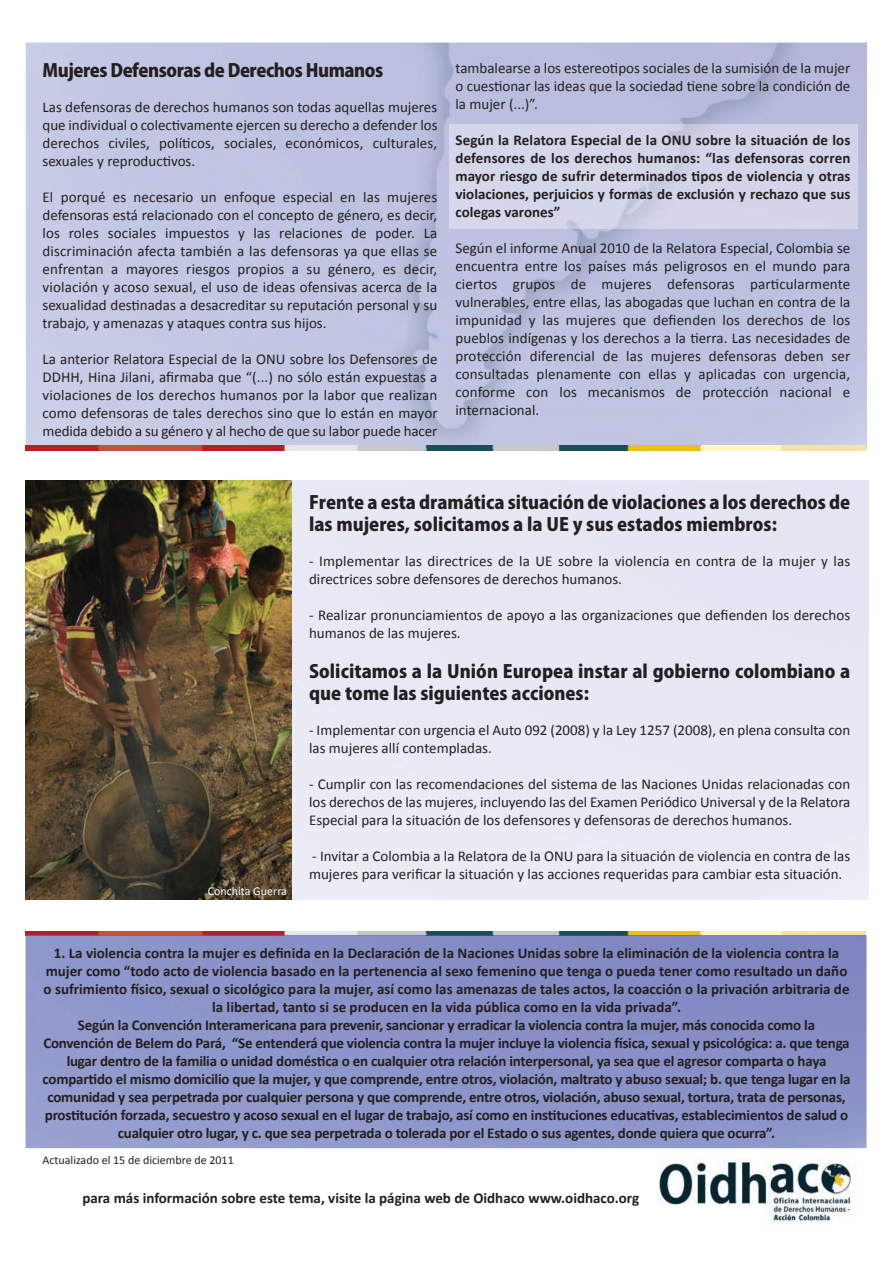
<style>
.page{position:relative;width:893px;height:1263px;background:#fff}
.page>*{position:absolute;margin:0;border:0;box-sizing:border-box;transform-origin:0 0}
.t1{font:800 18px/21.6px "Koz Go Pro";color:#231f20}
.t2{font:800 18px "Koz Go Pro";letter-spacing:-.025em;color:#231f20}
.t3{font:15px/18px "Calibri";color:#231f20;text-align:justify}
.t4{font:700 15px/18px "Calibri";letter-spacing:-.015em;color:#231f20;text-align:justify}
.t5{font:12px "Calibri";color:#231f20}
.t6{font:12px "Calibri";color:#fff}
</style>
<div class="page">
<img style="left:26px;top:932px;width:840px;height:216px">
<img style="left:26px;top:481px;width:266px;height:418px">
<img style="left:26px;top:445px;width:840px;height:5px">
<div style="left:450px;top:124px;width:408px;height:105px;background:#d3d4ea"></div>
<img style="left:26px;top:935px;width:840px;height:1px">
<img style="left:659px;top:1159px;width:193px;height:64px">
<p class="t2" style="left:43px;top:59px;width:342px">Mujeres Defensoras de Derechos Humanos</p>
<p class="t3" style="left:43px;top:99px;width:396px">Las defensoras de derechos humanos son todas aquellas mujeres que individual o colectivamente ejercen su derecho a defender los derechos civiles, políticos, sociales, económicos, culturales, sexuales y reproductivos.</p>
<p class="t3" style="left:43px;top:189px;width:396px">El porqué es necesario un enfoque especial en las mujeres defensoras está relacionado con el concepto de género, es decir, los roles sociales impuestos y las relaciones de poder. La discriminación afecta también a las defensoras ya que ellas se enfrentan a mayores riesgos propios a su género, es decir, violación y acoso sexual, el uso de ideas ofensivas acerca de la sexualidad destinadas a desacreditar su reputación personal y su trabajo, y amenazas y ataques contra sus hijos.</p>
<p class="t3" style="left:43px;top:351px;width:397px">La anterior Relatora Especial de la ONU sobre los Defensores de DDHH, Hina Jilani, afirmaba que “(...) no sólo están expuestas a violaciones de los derechos humanos por la labor que realizan como defensoras de tales derechos sino que lo están en mayor medida debido a su género y al hecho de que su labor puede hacer</p>
<p class="t3" style="left:455px;top:60px;width:396px">tambalearse a los estereotipos sociales de la sumisión de la mujer o cuestionar las ideas que la sociedad tiene sobre la condición de la mujer (...)”.</p>
<p class="t4" style="left:455px;top:132px;width:397px">Según la Relatora Especial de la ONU sobre la situación de los defensores de los derechos humanos: “las defensoras corren mayor riesgo de sufrir determinados tipos de violencia y otras violaciones, perjuicios y formas de exclusión y rechazo que sus colegas varones”</p>
<p class="t3" style="left:455px;top:240px;width:396px">Según el informe Anual 2010 de la Relatora Especial, Colombia se encuentra entre los países más peligrosos en el mundo para ciertos grupos de mujeres defensoras particularmente vulnerables, entre ellas, las abogadas que luchan en contra de la impunidad y las mujeres que defienden los derechos de los pueblos indígenas y los derechos a la tierra. Las necesidades de protección diferencial de las mujeres defensoras deben ser consultadas plenamente con ellas y aplicadas con urgencia, conforme con los mecanismos de protección nacional e internacional.</p>
<p class="t6" style="left:208px;top:886px;width:81px">Conchita Guerra</p>
<p class="t1" style="left:309px;top:493px;width:543px">Frente a esta dramática situación de violaciones a los derechos de las mujeres, solicitamos a la UE y sus estados miembros:</p>
<p class="t3" style="left:309px;top:553px;width:543px">- Implementar las directrices de la UE sobre la violencia en contra de la mujer y las directrices sobre defensores de derechos humanos.</p>
<p class="t3" style="left:309px;top:607px;width:543px">- Realizar pronunciamientos de apoyo a las organizaciones que defienden los derechos humanos de las mujeres.</p>
<p class="t1" style="left:309px;top:662px;width:543px">Solicitamos a la Unión Europea instar al gobierno colombiano a que tome las siguientes acciones:</p>
<p class="t3" style="left:309px;top:722px;width:543px">- Implementar con urgencia el Auto 092 (2008) y la Ley 1257 (2008), en plena consulta con las mujeres allí contempladas.</p>
<p class="t3" style="left:309px;top:776px;width:543px">- Cumplir con las recomendaciones del sistema de las Naciones Unidas relacionadas con los derechos de las mujeres, incluyendo las del Examen Periódico Universal y de la Relatora Especial para la situación de los defensores y defensoras de derechos humanos.</p>
<p class="t3" style="left:309px;top:848px;width:543px">- Invitar a Colombia a la Relatora de la ONU para la situación de violencia en contra de las mujeres para verificar la situación y las acciones requeridas para cambiar esta situación.</p>
<p class="t4" style="left:43px;top:945px;width:809px;text-align:center">1. La violencia contra la mujer es definida en la Declaración de la Naciones Unidas sobre la eliminación de la violencia contra la mujer como “todo acto de violencia basado en la pertenencia al sexo femenino que tenga o pueda tener como resultado un daño o sufrimiento físico, sexual o sicológico para la mujer, así como las amenazas de tales actos, la coacción o la privación arbitraria de la libertad, tanto si se producen en la vida pública como en la vida privada”.<br>Según la Convención Interamericana para prevenir, sancionar y erradicar la violencia contra la mujer, más conocida como la Convención de Belem do Pará, “Se entenderá que violencia contra la mujer incluye la violencia física, sexual y psicológica: a. que tenga lugar dentro de la familia o unidad doméstica o en cualquier otra relación interpersonal, ya sea que el agresor comparta o haya compartido el mismo domicilio que la mujer, y que comprende, entre otros, violación, maltrato y abuso sexual; b. que tenga lugar en la comunidad y sea perpetrada por cualquier persona y que comprende, entre otros, violación, abuso sexual, tortura, trata de personas, prostitución forzada, secuestro y acoso sexual en el lugar de trabajo, así como en instituciones educativas, establecimientos de salud o cualquier otro lugar, y c. que sea perpetrada o tolerada por el Estado o sus agentes, donde quiera que ocurra”.</p>
<p class="t5" style="left:43px;top:1155px;width:193px">Actualizado el 15 de diciembre de 2011</p>
<p class="t4" style="left:82px;top:1190px;width:558px">para más información sobre este tema, visite la página web de Oidhaco www.oidhaco.org</p>
</div>
